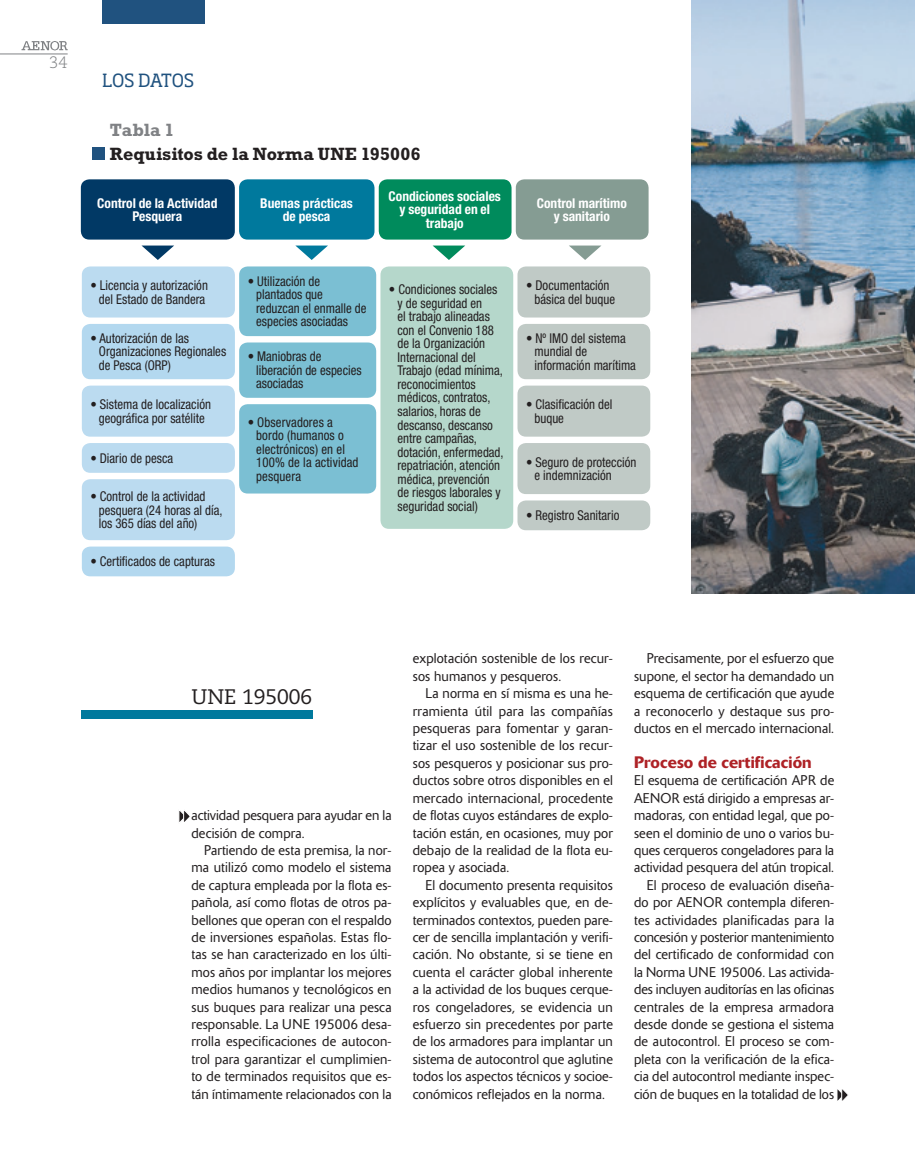
<style>
.page{position:relative;width:915px;height:1170px;background:#fff}
.page>*{position:absolute;margin:0;border:0;box-sizing:border-box;transform-origin:0 0}
.t1{font:21px "Caecilia LT Std";color:#231f20}
.TIT_GRAFICAS{font:700 18px "Rockwell Std";letter-spacing:-.005em;color:#231f20}
.t2{font:18px "Soho Std";letter-spacing:-.02em;color:#20527f}
.TIT_GRAFICAS-2{font:700 18px "Rockwell Std";color:#808285}
._04_LADILLO{font:500 16.5px "Delta";letter-spacing:.01em;color:#ae2226}
.t3{font:300 16.5px "Caecilia LT Std";color:#808285}
._04_TEXTO_CORRIDO{font:300 13.95px/17.4px "Delta";letter-spacing:.01em;color:#231f20;text-align:justify}
.t4{font:condensed 13.5px/13.5px "Helvetica Neue LT Std";color:#231f20;scale:.95 1}
.TEXTO_GRAFICAS{font:700 condensed 13.5px/13.5px "Helvetica Neue LT Std";color:#fff;text-align:center}
</style>
<div class="page">
<hr style="left:0;top:54px;width:68px;height:1px;background:#808285">
<svg style="left:22px;top:41px;width:46px;height:10px"></svg>
<div style="left:102px;top:0;width:102px;height:23px;background:#20527f"></div>
<div style="left:92px;top:147px;width:13px;height:13px;background:#20527f"></div>
<div style="left:81px;top:179px;width:154px;height:60px;background:#013965;border-radius:9px"></div>
<div style="left:239px;top:179px;width:135px;height:60px;background:#00799d;border-radius:9px"></div>
<div style="left:239px;top:266px;width:137px;height:70px;background:#7bbfd3;border-radius:9px"></div>
<div style="left:380px;top:266px;width:133px;height:263px;background:#b5d7cb;border-radius:9px"></div>
<div style="left:517px;top:266px;width:133px;height:51px;background:#c0cac6;border-radius:9px"></div>
<div style="left:517px;top:385px;width:133px;height:51px;background:#c0cac6;border-radius:9px"></div>
<div style="left:517px;top:443px;width:133px;height:51px;background:#c0cac6;border-radius:9px"></div>
<div style="left:517px;top:500px;width:133px;height:30px;background:#c0cac6;border-radius:9px"></div>
<div style="left:517px;top:324px;width:133px;height:55px;background:#c0cac6;border-radius:9px"></div>
<div style="left:239px;top:342px;width:137px;height:56px;background:#7bbfd3;border-radius:9px"></div>
<div style="left:239px;top:404px;width:137px;height:89px;background:#7bbfd3;border-radius:9px"></div>
<div style="left:378px;top:179px;width:133px;height:60px;background:#008b5c;border-radius:9px"></div>
<div style="left:515px;top:179px;width:133px;height:60px;background:#859c93;border-radius:9px"></div>
<svg style="left:141px;top:245px;width:33px;height:15px"></svg>
<svg style="left:295px;top:245px;width:33px;height:15px"></svg>
<svg style="left:432px;top:245px;width:33px;height:15px"></svg>
<svg style="left:569px;top:245px;width:32px;height:15px"></svg>
<div style="left:82px;top:266px;width:153px;height:51px;background:#bbdbf0;border-radius:9px"></div>
<div style="left:82px;top:385px;width:153px;height:51px;background:#bbdbf0;border-radius:9px"></div>
<div style="left:82px;top:479px;width:153px;height:61px;background:#bbdbf0;border-radius:9px"></div>
<div style="left:82px;top:443px;width:153px;height:30px;background:#bbdbf0;border-radius:9px"></div>
<div style="left:82px;top:324px;width:153px;height:55px;background:#b3d8ef;border-radius:9px"></div>
<div style="left:82px;top:546px;width:153px;height:30px;background:#b3d8ef;border-radius:9px"></div>
<img style="left:691px;top:0;width:223px;height:593px">
<div style="left:81px;top:710px;width:231px;height:8px;background:#00799d"></div>
<svg style="left:179px;top:811px;width:11px;height:11px"></svg>
<svg style="left:837px;top:1089px;width:11px;height:12px"></svg>
<p class="t3" style="left:49px;top:53px;width:20px">34</p>
<p class="t2" style="left:102px;top:69px;width:94px">LOS DATOS</p>
<p class="TIT_GRAFICAS-2" style="left:110px;top:119px;width:66px">Tabla 1</p>
<p class="TIT_GRAFICAS" style="left:110px;top:143px;width:312px">Requisitos de la Norma UNE 195006</p>
<p class="TEXTO_GRAFICAS" style="left:97px;top:196px;width:122px">Control de la Actividad<br>Pesquera</p>
<p class="TEXTO_GRAFICAS" style="left:260px;top:196px;width:94px">Buenas prácticas de pesca</p>
<p class="TEXTO_GRAFICAS" style="left:388px;top:189px;width:114px">Condiciones sociales y seguridad en el trabajo</p>
<p class="TEXTO_GRAFICAS" style="left:536px;top:196px;width:91px">Control marítimo y sanitario</p>
<p class="t4" style="left:90px;top:278px;width:125px;text-align:center">• Licencia y autorización del Estado de Bandera</p>
<p class="t4" style="left:99px;top:331px;width:135px;text-indent:-9px">• Autorización de las<br>Organizaciones Regionales de Pesca (ORP)</p>
<p class="t4" style="left:90px;top:397px;width:128px;text-align:center">• Sistema de localización geográfica por satélite</p>
<p class="t4" style="left:90px;top:451px;width:89px">• Diario de pesca</p>
<p class="t4" style="left:99px;top:489px;width:132px;text-indent:-9px">• Control de la actividad pesquera (24 horas al día, los 365 días del año)</p>
<p class="t4" style="left:90px;top:554px;width:133px">• Certificados de capturas</p>
<p class="t4" style="left:256px;top:274px;width:117px;text-indent:-9px">• Utilización de plantados que reduzcan el enmalle de especies asociadas</p>
<p class="t4" style="left:397px;top:283px;width:113px;text-indent:-9px">• Condiciones sociales y de seguridad en<br>el trabajo alineadas con el Convenio 188 de la Organización<br>Internacional del<br>Trabajo (edad mínima, reconocimientos médicos, contratos, salarios, horas de descanso, descanso entre campañas, dotación, enfermedad, repatriación, atención médica, prevención de riesgos laborales y seguridad social)</p>
<p class="t4" style="left:534px;top:278px;width:86px;text-indent:-9px">• Documentación básica del buque</p>
<p class="t4" style="left:534px;top:331px;width:108px;text-indent:-9px">• Nº IMO del sistema mundial de información marítima</p>
<p class="t4" style="left:256px;top:350px;width:112px;text-indent:-9px">• Maniobras de liberación de especies asociadas</p>
<p class="t4" style="left:256px;top:415px;width:109px;text-indent:-9px">• Observadores a bordo (humanos o electrónicos) en el<br>100% de la actividad pesquera</p>
<p class="t4" style="left:534px;top:397px;width:84px;text-indent:-9px">• Clasificación del buque</p>
<p class="t4" style="left:534px;top:455px;width:109px;text-indent:-9px">• Seguro de protección e indemnización</p>
<p class="t4" style="left:526px;top:508px;width:100px">• Registro Sanitario</p>
<p class="t1" style="left:191px;top:684px;width:122px">UNE 195006</p>
<p class="_04_TEXTO_CORRIDO" style="left:191px;top:806px;width:201px">actividad pesquera para ayudar en la decisión de compra.</p>
<p class="_04_TEXTO_CORRIDO" style="left:191px;top:841px;width:201px;text-indent:13px">Partiendo de esta premisa, la nor&shy;ma utilizó como modelo el sistema de captura empleada por la flota es&shy;pañola, así como flotas de otros pa&shy;bellones que operan con el respaldo de inversiones españolas. Estas flo&shy;tas se han caracterizado en los últi&shy;mos años por implantar los mejores medios humanos y tecnológicos en sus buques para realizar una pesca responsable. La UNE 195006 desa&shy;rrolla especificaciones de autocon&shy;trol para garantizar el cumplimien&shy;to de terminados requisitos que es&shy;tán íntimamente relacionados con la</p>
<p class="_04_TEXTO_CORRIDO" style="left:412px;top:650px;width:201px">explotación sostenible de los recur&shy;sos humanos y pesqueros.</p>
<p class="_04_TEXTO_CORRIDO" style="left:412px;top:684px;width:201px;text-indent:13px">La norma en sí misma es una he&shy;rramienta útil para las compañías pesqueras para fomentar y garan&shy;tizar el uso sostenible de los recur&shy;sos pesqueros y posicionar sus pro&shy;ductos sobre otros disponibles en el mercado internacional, procedente de flotas cuyos estándares de explo&shy;tación están, en ocasiones, muy por debajo de la realidad de la flota eu&shy;ropea y asociada.</p>
<p class="_04_TEXTO_CORRIDO" style="left:412px;top:876px;width:201px;text-indent:13px">El documento presenta requisitos explícitos y evaluables que, en de&shy;terminados contextos, pueden pare&shy;cer de sencilla implantación y verifi&shy;cación. No obstante, si se tiene en cuenta el carácter global inherente a la actividad de los buques cerque&shy;ros congeladores, se evidencia un esfuerzo sin precedentes por parte de los armadores para implantar un sistema de autocontrol que aglutine todos los aspectos técnicos y socioe&shy;conómicos reflejados en la norma.</p>
<p class="_04_TEXTO_CORRIDO" style="left:634px;top:650px;width:201px;text-indent:13px">Precisamente, por el esfuerzo que supone, el sector ha demandado un esquema de certificación que ayude a reconocerlo y destaque sus pro&shy;ductos en el mercado internacional.</p>
<p class="_04_LADILLO" style="left:634px;top:752px;width:179px">Proceso de certificación</p>
<p class="_04_TEXTO_CORRIDO" style="left:634px;top:771px;width:201px">El esquema de certificación APR de AENOR está dirigido a empresas ar&shy;madoras, con entidad legal, que po&shy;seen el dominio de uno o varios bu&shy;ques cerqueros congeladores para la actividad pesquera del atún tropical.</p>
<p class="_04_TEXTO_CORRIDO" style="left:634px;top:876px;width:201px;text-indent:13px">El proceso de evaluación diseña&shy;do por AENOR contempla diferen&shy;tes actividades planificadas para la concesión y posterior mantenimiento del certificado de conformidad con la Norma UNE 195006. Las activida&shy;des incluyen auditorías en las oficinas centrales de la empresa armadora desde donde se gestiona el sistema de autocontrol. El proceso se com&shy;pleta con la verificación de la efica&shy;cia del autocontrol mediante inspec&shy;ción de buques en la totalidad de los</p>
</div>
